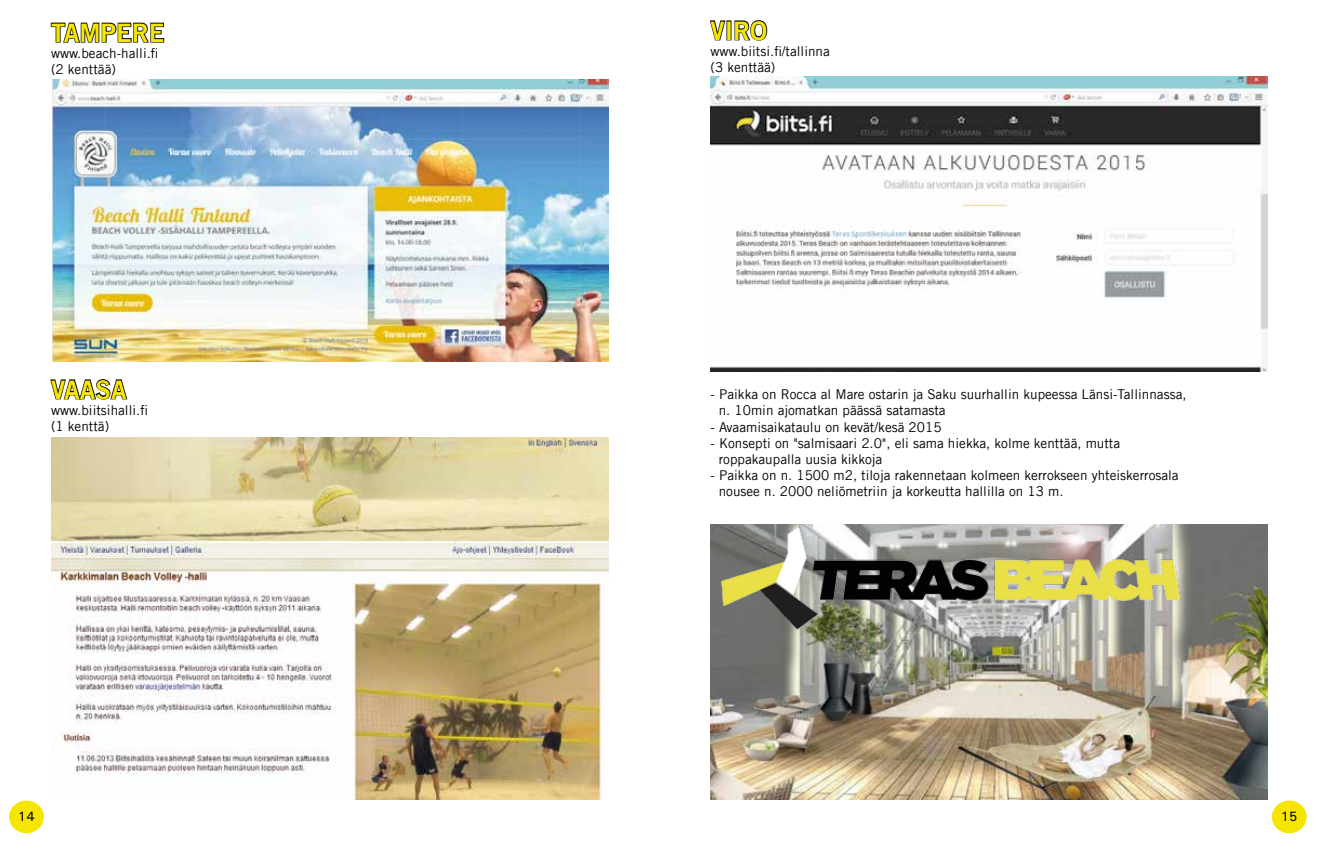
<style>
.page{position:relative;width:1319px;height:851px;background:#fff}
.page>*{position:absolute;margin:0;border:0;box-sizing:border-box;transform-origin:0 0}
.t1{font:25.5px "Trade Gothic LT Bold Two";color:#f6e500}
.t2{font:13.5px/16.2px "Trade Gothic LT";color:#000}
.t3{font:500 13.5px "Univers";color:#000}
</style>
<div class="page">
<img style="left:52px;top:79px;width:556px;height:282px">
<svg style="left:50px;top:22px;width:115px;height:21px"></svg>
<svg style="left:50px;top:379px;width:78px;height:21px"></svg>
<div style="left:9px;top:800px;width:35px;height:33px;background:#f6e500;border-radius:50%"></div>
<div style="left:1271px;top:800px;width:35px;height:33px;background:#f6e500;border-radius:50%"></div>
<img style="left:710px;top:77px;width:557px;height:295px">
<svg style="left:709px;top:20px;width:17px;height:21px"></svg>
<div style="left:726px;top:20px;width:5px;height:20px;border:2px solid #000"></div>
<svg style="left:734px;top:20px;width:33px;height:21px"></svg>
<img style="left:710px;top:524px;width:557px;height:275px">
<img style="left:710px;top:524px;width:487px;height:113px">
<img style="left:51px;top:437px;width:557px;height:362px">
<h1 class="t1" style="left:51px;top:17px;width:115px">TAMPERE</h1>
<p class="t2" style="left:51px;top:45px;width:109px">www.beach-halli.fi (2 kenttää)</p>
<h1 class="t1" style="left:51px;top:373px;width:77px">VAASA</h1>
<p class="t2" style="left:51px;top:401px;width:98px">www.biitsihalli.fi (1 kenttä)</p>
<h1 class="t1" style="left:710px;top:15px;width:58px">VIRO</h1>
<p class="t2" style="left:710px;top:43px;width:121px">www.biitsi.fi/tallinna (3 kenttää)</p>
<p class="t2" style="left:718px;top:386px;width:469px;text-indent:-8px">- Paikka on Rocca al Mare ostarin ja Saku suurhallin kupeessa Länsi-Tallinnassa, n. 10min ajomatkan päässä satamasta</p>
<p class="t2" style="left:710px;top:418px;width:232px">- Avaamisaikataulu on kevät/kesä 2015</p>
<p class="t2" style="left:718px;top:434px;width:403px;text-indent:-8px">- Konsepti on "salmisaari 2.0", eli sama hiekka, kolme kenttää, mutta roppakaupalla uusia kikkoja</p>
<p class="t2" style="left:718px;top:467px;width:461px;text-indent:-8px">- Paikka on n. 1500 m2, tiloja rakennetaan kolmeen kerrokseen yhteiskerrosala nousee n. 2000 neliömetriin ja korkeutta hallilla on 13 m.</p>
<p class="t3" style="left:18px;top:808px;width:18px">14</p>
<p class="t3" style="left:1280px;top:808px;width:18px">15</p>
</div>
